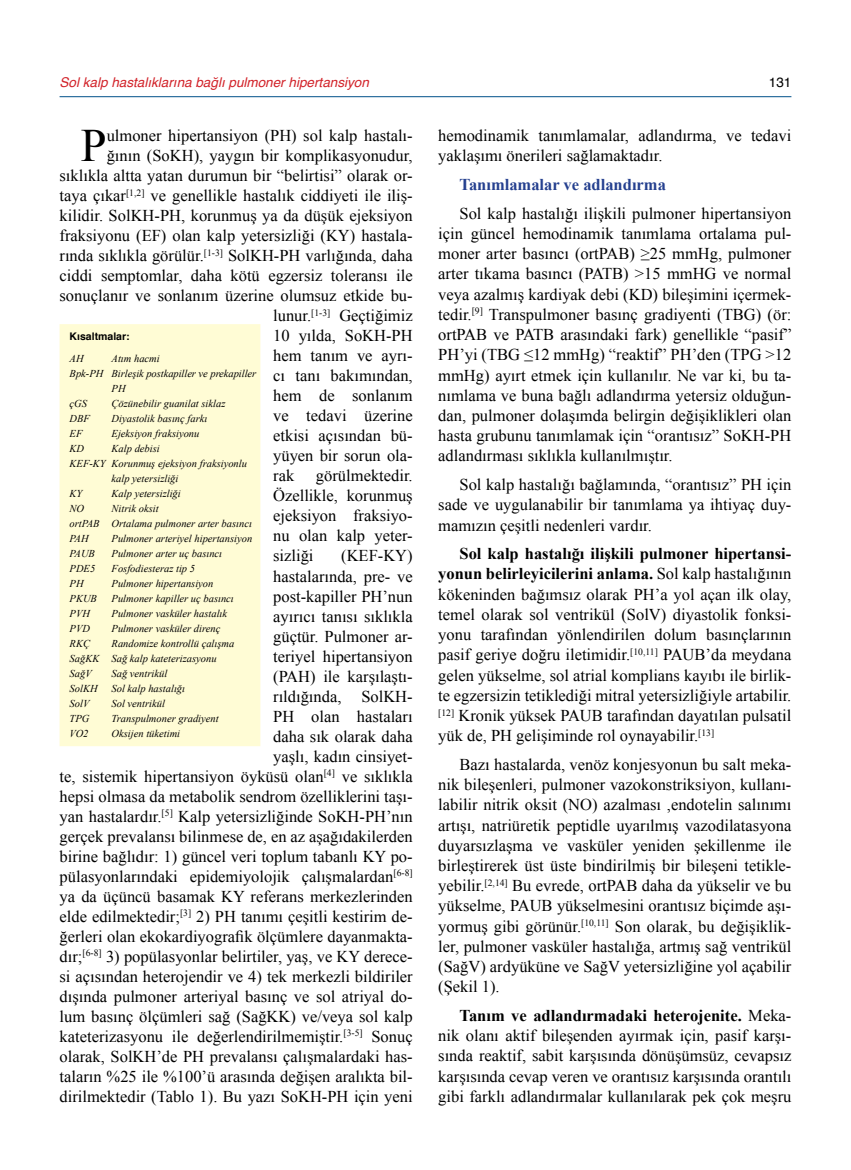
<style>
.page{position:relative;width:851px;height:1170px;background:#fff}
.page>*{position:absolute;margin:0;border:0;box-sizing:border-box;transform-origin:0 0}
.t1{font:46.35px "Times New Roman";color:#000}
.t2{font:16.5px/20.2px "Times New Roman";color:#000;text-align:justify}
.t3{font:700 16.5px "Times New Roman";color:#25408f}
.t4{font:italic 13.5px "Helvetica";color:#d2232a}
.t5{font:13.5px "Helvetica";color:#000}
.t6{font:italic 10.5px/15px "Times New Roman";color:#000}
.t7{font:700 10.5px "Helvetica";color:#000}
.s1{font-weight:700}
</style>
<div class="page">
<div style="left:60px;top:325px;width:199px;height:420px;background:#fffcd5"></div>
<div style="left:60px;top:324px;width:200px;height:422px;border:2px solid #fffcd5"></div>
<hr style="left:60px;top:96px;width:731px;height:1px;background:#00508a">
<p class="t4" style="left:60px;top:71px;width:311px">Sol kalp hastalıklarına bağlı pulmoner hipertansiyon</p>
<p class="t5" style="left:768px;top:73px;width:24px">131</p>
<h1 class="t1" style="left:81px;top:114px;width:27px">P</h1>
<p class="t2" style="left:107px;top:125px;width:307px">ulmoner hipertansiyon (PH) sol kalp hastalı-</p>
<p class="t2" style="left:107px;top:145px;width:307px">ğının (SoKH), yaygın bir komplikasyonudur,</p>
<p class="t2" style="left:60px;top:165px;width:354px">sıklıkla altta yatan durumun bir “belirtisi” olarak or-</p>
<p class="t2" style="left:60px;top:185px;width:354px">taya çıkar<sup>[1,2]</sup> ve genellikle hastalık ciddiyeti ile iliş-</p>
<p class="t2" style="left:60px;top:205px;width:354px">kilidir. SolKH-PH, korunmuş ya da düşük ejeksiyon</p>
<p class="t2" style="left:60px;top:225px;width:354px">fraksiyonu (EF) olan kalp yetersizliği (KY) hastala-</p>
<p class="t2" style="left:60px;top:245px;width:354px">rında sıklıkla görülür.<sup>[1-3]</sup> SolKH-PH varlığında, daha</p>
<p class="t2" style="left:60px;top:265px;width:354px">ciddi semptomlar, daha kötü egzersiz toleransı ile</p>
<p class="t2" style="left:60px;top:285px;width:354px">sonuçlanır ve sonlanım üzerine olumsuz etkide bu-</p>
<p class="t2" style="left:273px;top:305px;width:141px">lunur.<sup>[1-3]</sup> Geçtiğimiz</p>
<p class="t2" style="left:273px;top:325px;width:141px">10 yılda, SoKH-PH</p>
<p class="t2" style="left:273px;top:345px;width:141px">hem tanım ve ayrı-</p>
<p class="t2" style="left:273px;top:365px;width:141px">cı tanı bakımından,</p>
<p class="t2" style="left:273px;top:385px;width:141px">hem de sonlanım</p>
<p class="t2" style="left:273px;top:405px;width:141px">ve tedavi üzerine</p>
<p class="t2" style="left:273px;top:425px;width:141px">etkisi açısından bü-</p>
<p class="t2" style="left:273px;top:445px;width:141px">yüyen bir sorun ola-</p>
<p class="t2" style="left:273px;top:465px;width:23px">rak</p>
<p class="t7" style="left:70px;top:329px;width:62px">Kısaltmalar:</p>
<p class="t6" style="left:70px;top:350px;width:15px">AH</p>
<p class="t6" style="left:112px;top:350px;width:50px">Atım hacmi</p>
<p class="t6" style="left:70px;top:365px;width:188px">Bpk-PH Birleşik postkapiller ve prekapiller</p>
<p class="t6" style="left:112px;top:380px;width:15px">PH</p>
<p class="t6" style="left:70px;top:395px;width:19px">çGS</p>
<p class="t6" style="left:112px;top:395px;width:115px">Çözünebilir guanilat siklaz</p>
<p class="t6" style="left:70px;top:410px;width:22px">DBF</p>
<p class="t6" style="left:112px;top:410px;width:97px">Diyastolik basınç farkı</p>
<p class="t6" style="left:70px;top:425px;width:14px">EF</p>
<p class="t6" style="left:112px;top:425px;width:89px">Ejeksiyon fraksiyonu</p>
<p class="t6" style="left:70px;top:440px;width:16px">KD</p>
<p class="t6" style="left:112px;top:440px;width:50px">Kalp debisi</p>
<p class="t6" style="left:70px;top:455px;width:179px">KEF-KY Korunmuş ejeksiyon fraksiyonlu</p>
<p class="t6" style="left:112px;top:470px;width:68px">kalp yetersizliği</p>
<p class="t6" style="left:70px;top:485px;width:14px">KY</p>
<p class="t6" style="left:112px;top:485px;width:71px">Kalp yetersizliği</p>
<p class="t6" style="left:70px;top:500px;width:16px">NO</p>
<p class="t2" style="left:273px;top:465px;width:141px;text-indent:43px">görülmektedir.<br>Özellikle, korunmuş ejeksiyon fraksiyo&shy;nu olan kalp yeter&shy;sizliği</p>
<p class="t6" style="left:70px;top:500px;width:184px;text-indent:42px">Nitrik oksit<br>ortPAB Ortalama pulmoner arter basıncı<br>PAH</p>
<p class="t6" style="left:112px;top:530px;width:142px">Pulmoner arteriyel hipertansiyon</p>
<p class="t6" style="left:70px;top:545px;width:27px">PAUB</p>
<p class="t6" style="left:112px;top:545px;width:112px">Pulmoner arter uç basıncı</p>
<p class="t6" style="left:70px;top:560px;width:27px">PDE5</p>
<p class="t6" style="left:112px;top:560px;width:85px">Fosfodiesteraz tip 5</p>
<p class="t6" style="left:70px;top:575px;width:15px">PH</p>
<p class="t6" style="left:112px;top:575px;width:103px">Pulmoner hipertansiyon</p>
<p class="t6" style="left:70px;top:590px;width:29px">PKUB</p>
<p class="t6" style="left:112px;top:590px;width:124px">Pulmoner kapiller uç basıncı</p>
<p class="t6" style="left:70px;top:605px;width:22px">PVH</p>
<p class="t6" style="left:112px;top:605px;width:117px">Pulmoner vasküler hastalık</p>
<p class="t6" style="left:70px;top:620px;width:22px">PVD</p>
<p class="t6" style="left:112px;top:620px;width:110px">Pulmoner vasküler direnç</p>
<p class="t6" style="left:70px;top:635px;width:22px">RKÇ</p>
<p class="t2" style="left:60px;top:545px;width:354px;text-align:right">(KEF-KY)<br>hastalarında, pre- ve<br>post-kapiller PH’nun<br>ayırıcı tanısı sıklıkla<br>güçtür. Pulmoner ar-<br>teriyel hipertansiyon<br>(PAH) ile karşılaştı-<br>rıldığında, SolKH-<br>PH olan hastaları<br>daha sık olarak daha<br>yaşlı, kadın cinsiyet-<br>te, sistemik hipertansiyon öyküsü olan<sup>[4]</sup> ve sıklıkla hepsi olmasa da metabolik sendrom özelliklerini taşı&shy;yan hastalardır.<sup>[5]</sup> Kalp yetersizliğinde SoKH-PH’nın gerçek prevalansı bilinmese de, en az aşağıdakilerden birine bağlıdır: 1) güncel veri toplum tabanlı KY po&shy;pülasyonlarındaki epidemiyolojik çalışmalardan<sup>[6-8] </sup>ya da üçüncü basamak KY referans merkezlerinden elde edilmektedir;<sup>[3]</sup> 2) PH tanımı çeşitli kestirim de&shy;ğerleri olan ekokardiyografik ölçümlere dayanmakta&shy;dır;<sup>[6-8]</sup> 3) popülasyonlar belirtiler, yaş, ve KY derece&shy;si açısından heterojendir ve 4) tek merkezli bildiriler dışında pulmoner arteriyal basınç ve sol atriyal do&shy;lum basınç ölçümleri sağ (SağKK) ve/veya sol kalp kateterizasyonu ile değerlendirilmemiştir.<sup>[3-5]</sup> Sonuç olarak, SolKH’de PH prevalansı çalışmalardaki has&shy;taların %25 ile %100’ü arasında değişen aralıkta bil&shy;dirilmektedir (Tablo 1). Bu yazı SoKH-PH için yeni</p>
<p class="t6" style="left:70px;top:635px;width:166px;text-indent:42px">Randomize kontrollü çalışma<br>SağKK Sağ kalp kateterizasyonu<br>SağV</p>
<p class="t6" style="left:112px;top:665px;width:57px">Sağ ventrikül</p>
<p class="t6" style="left:70px;top:680px;width:30px">SolKH</p>
<p class="t6" style="left:112px;top:680px;width:75px">Sol kalp hastalığı</p>
<p class="t6" style="left:70px;top:695px;width:21px">SolV</p>
<p class="t6" style="left:112px;top:695px;width:55px">Sol ventrikül</p>
<p class="t6" style="left:70px;top:710px;width:21px">TPG</p>
<p class="t6" style="left:112px;top:710px;width:109px">Transpulmoner gradiyent</p>
<p class="t6" style="left:70px;top:725px;width:20px">VO2</p>
<p class="t6" style="left:112px;top:725px;width:70px">Oksijen tüketimi</p>
<p class="t2" style="left:438px;top:125px;width:354px">hemodinamik tanımlamalar, adlandırma, ve tedavi yaklaşımı önerileri sağlamaktadır.</p>
<p class="t3" style="left:459px;top:173px;width:208px">Tanımlamalar ve adlandırma</p>
<p class="t2" style="left:438px;top:203px;width:354px;text-indent:21px">Sol kalp hastalığı ilişkili pulmoner hipertansiyon için güncel hemodinamik tanımlama ortalama pul&shy;moner arter basıncı (ortPAB) ≥25 mmHg, pulmoner arter tıkama basıncı (PATB) &gt;15 mmHG ve normal veya azalmış kardiyak debi (KD) bileşimini içermek&shy;tedir.<sup>[9]</sup> Transpulmoner basınç gradiyenti (TBG) (ör: ortPAB ve PATB arasındaki fark) genellikle “pasif” PH’yi (TBG ≤12 mmHg) “reaktif” PH’den (TPG &gt;12 mmHg) ayırt etmek için kullanılır. Ne var ki, bu ta&shy;nımlama ve buna bağlı adlandırma yetersiz olduğun&shy;dan, pulmoner dolaşımda belirgin değişiklikleri olan hasta grubunu tanımlamak için “orantısız” SoKH-PH adlandırması sıklıkla kullanılmıştır.</p>
<p class="t2" style="left:438px;top:474px;width:354px;text-indent:21px">Sol kalp hastalığı bağlamında, “orantısız” PH için sade ve uygulanabilir bir tanımlama ya ihtiyaç duy&shy;mamızın çeşitli nedenleri vardır.</p>
<p class="t2" style="left:438px;top:543px;width:354px;text-indent:21px"><span class="s1">Sol kalp hastalığı ilişkili pulmoner hipertansi&shy;yonun belirleyicilerini anlama.</span> Sol kalp hastalığının kökeninden bağımsız olarak PH’a yol açan ilk olay, temel olarak sol ventrikül (SolV) diyastolik fonksi&shy;yonu tarafından yönlendirilen dolum basınçlarının pasif geriye doğru iletimidir.<sup>[10,11]</sup> PAUB’da meydana gelen yükselme, sol atrial komplians kayıbı ile birlik&shy;te egzersizin tetiklediği mitral yetersizliğiyle artabilir. <sup>[12]</sup> Kronik yüksek PAUB tarafından dayatılan pulsatil yük de, PH gelişiminde rol oynayabilir.<sup>[13]</sup></p>
<p class="t2" style="left:438px;top:754px;width:354px;text-indent:21px">Bazı hastalarda, venöz konjesyonun bu salt meka&shy;nik bileşenleri, pulmoner vazokonstriksiyon, kullanı&shy;labilir nitrik oksit (NO) azalması ,endotelin salınımı artışı, natriüretik peptidle uyarılmış vazodilatasyona duyarsızlaşma ve vasküler yeniden şekillenme ile birleştirerek üst üste bindirilmiş bir bileşeni tetikle&shy;yebilir.<sup>[2,14]</sup> Bu evrede, ortPAB daha da yükselir ve bu yükselme, PAUB yükselmesini orantısız biçimde aşı&shy;yormuş gibi görünür.<sup>[10,11]</sup> Son olarak, bu değişiklik&shy;ler, pulmoner vasküler hastalığa, artmış sağ ventrikül (SağV) ardyüküne ve SağV yetersizliğine yol açabilir (Şekil 1).</p>
<p class="t2" style="left:438px;top:1005px;width:354px;text-indent:21px"><span class="s1">Tanım ve adlandırmadaki heterojenite.</span> Meka&shy;nik olanı aktif bileşenden ayırmak için, pasif karşı&shy;sında reaktif, sabit karşısında dönüşümsüz, cevapsız karşısında cevap veren ve orantısız karşısında orantılı gibi farklı adlandırmalar kullanılarak pek çok meşru</p>
</div>
